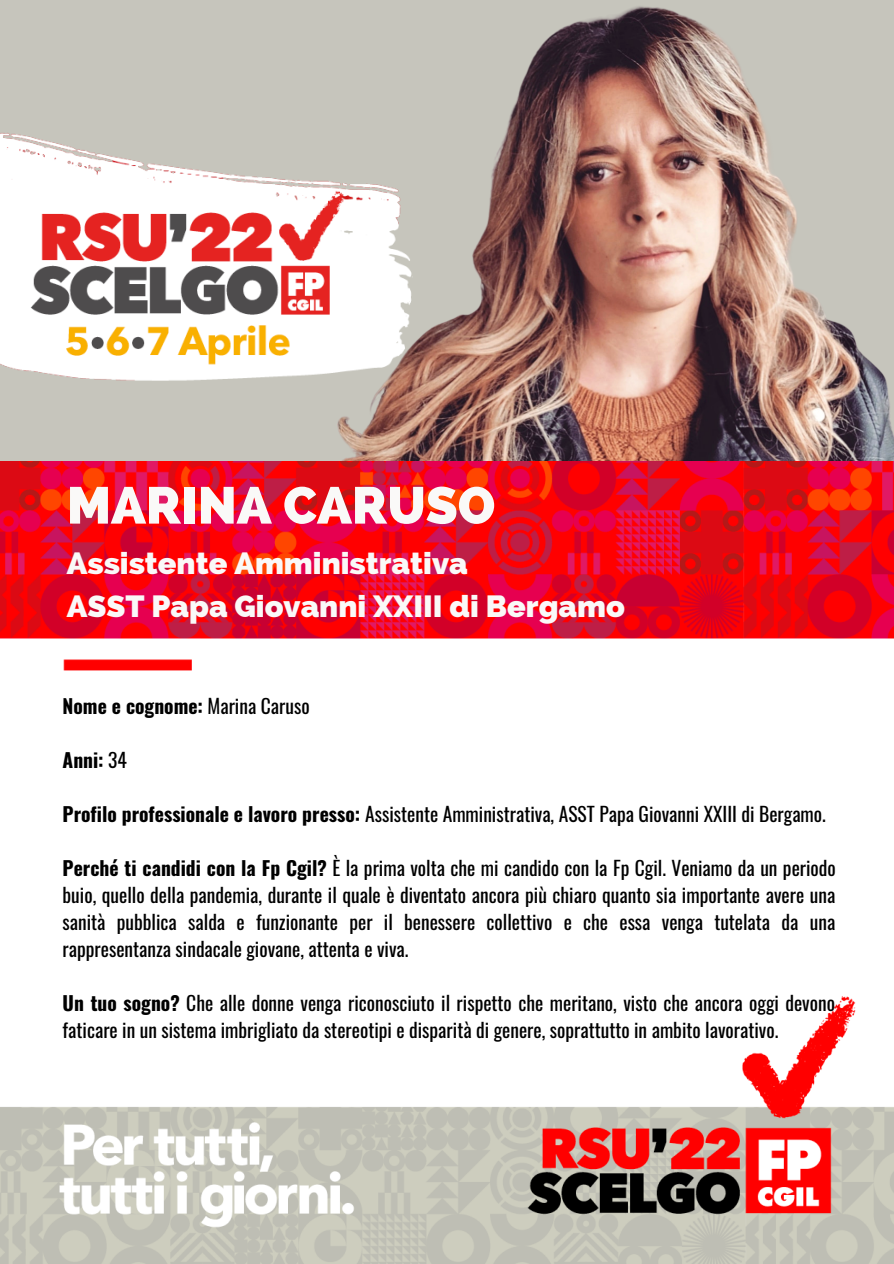
<style>
.page{position:relative;width:894px;height:1264px;background:#fff}
.page>*{position:absolute;margin:0;border:0;box-sizing:border-box;transform-origin:0 0}
.t1{font:800 51.75px "Raleway";color:#faf9f8}
.t2{font:800 30.75px "Raleway";color:#faf9f8}
.t3{font:19.5px/27px "Oswald";color:#000;text-align:justify}
.t4{font:700 19.5px "Oswald";color:#000}
.s1{font-weight:400}
.s2{font-weight:700}
</style>
<div class="page">
<div style="left:0;top:0;width:893px;height:492px;background:#c6c5bc"></div>
<img style="left:337px;top:6px;width:556px;height:455px">
<img style="left:0;top:461px;width:893px;height:802px">
<img style="left:0;top:126px;width:451px;height:293px">
<p class="t1" style="left:67px;top:475px;width:430px">MARINA CARUSO</p>
<p class="t2" style="left:67px;top:545px;width:402px">Assistente Amministrativa</p>
<p class="t2" style="left:67px;top:588px;width:559px">ASST Papa Giovanni XXIII di Bergamo</p>
<p class="t4" style="left:63px;top:690px;width:248px">Nome e cognome: <span class="s1">Marina Caruso</span></p>
<p class="t4" style="left:63px;top:744px;width:66px">Anni: <span class="s1">34</span></p>
<p class="t3" style="left:63px;top:799px;width:764px"><span class="s2">Profilo professionale e lavoro presso:</span> Assistente Amministrativa, ASST Papa Giovanni XXIII di Bergamo.</p>
<p class="t3" style="left:63px;top:853px;width:774px"><span class="s2">Perché ti candidi con la Fp Cgil?</span> È la prima volta che mi candido con la Fp Cgil. Veniamo da un periodo buio, quello della pandemia, durante il quale è diventato ancora più chiaro quanto sia importante avere una sanità pubblica salda e funzionante per il benessere collettivo e che essa venga tutelata da una rappresentanza sindacale giovane, attenta e viva.</p>
<p class="t3" style="left:63px;top:989px;width:773px"><span class="s2">Un tuo sogno?</span> Che alle donne venga riconosciuto il rispetto che meritano, visto che ancora oggi devono faticare in un sistema imbrigliato da stereotipi e disparità di genere, soprattutto in ambito lavorativo.</p>
</div>
